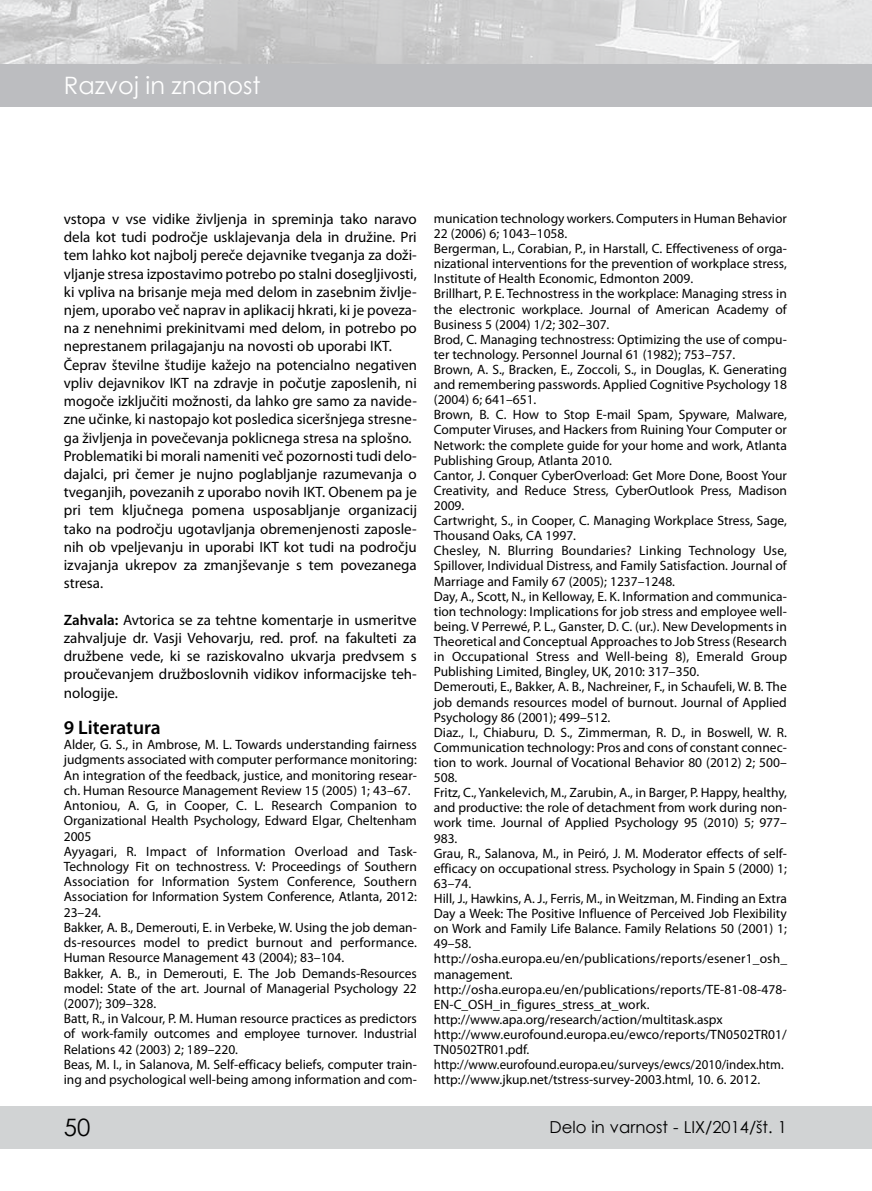
<style>
.page{position:relative;width:872px;height:1191px;background:#fff}
.page>*{position:absolute;margin:0;border:0;box-sizing:border-box;transform-origin:0 0}
.t1{font:24px "Century Gothic";color:#fff}
.t2{font:24px "Century Gothic";color:#000}
.t3{font:600 19.5px "Myriad Pro";color:#000}
.t4{font:16.5px "Century Gothic";color:#000}
.t5{font:15px/18.1px "Myriad Pro";color:#000}
.t6{font:13.5px/15.1px "Myriad Pro";color:#000}
.s1{font-weight:600}
</style>
<div class="page">
<div style="left:0;top:1106px;width:872px;height:42px;background:#d1d3d4"></div>
<img style="left:0;top:0;width:872px;height:64px">
<div style="left:0;top:64px;width:872px;height:42px;background:#bcbdc0"></div>
<h1 class="t1" style="left:64px;top:69px;width:198px">Razvoj in znanost</h1>
<p class="t5" style="left:64px;top:210px;width:355px">vstopa v vse vidike življenja in spreminja tako naravo dela kot tudi področje usklajevanja dela in družine. Pri tem lahko kot najbolj pereče dejavnike tveganja za doži&shy;vljanje stresa izpostavimo potrebo po stalni dosegljivosti, ki vpliva na brisanje meja med delom in zasebnim življe&shy;njem, uporabo več naprav in aplikacij hkrati, ki je poveza&shy;na z nenehnimi prekinitvami med delom, in potrebo po neprestanem prilagajanju na novosti ob uporabi IKT.<br>Čeprav številne študije kažejo na potencialno negativen vpliv dejavnikov IKT na zdravje in počutje zaposlenih, ni mogoče izključiti možnosti, da lahko gre samo za navide&shy;zne učinke, ki nastopajo kot posledica siceršnjega stresne&shy;ga življenja in povečevanja poklicnega stresa na splošno.<br>Problematiki bi morali nameniti več pozornosti tudi delo&shy;dajalci, pri čemer je nujno poglabljanje razumevanja o tveganjih, povezanih z uporabo novih IKT. Obenem pa je pri tem ključnega pomena usposabljanje organizacij tako na področju ugotavljanja obremenjenosti zaposle&shy;nih ob vpeljevanju in uporabi IKT kot tudi na področju izvajanja ukrepov za zmanjševanje s tem povezanega stresa.</p>
<p class="t5" style="left:64px;top:610px;width:354px;text-align:justify"><span class="s1">Zahvala:</span> Avtorica se za tehtne komentarje in usmeritve zahvaljuje dr. Vasji Vehovarju, red. prof. na fakulteti za družbene vede, ki se raziskovalno ukvarja predvsem s proučevanjem družboslovnih vidikov informacijske teh&shy;nologije.</p>
<h2 class="t3" style="left:64px;top:715px;width:99px">9 Literatura</h2>
<p class="t6" style="left:64px;top:737px;width:355px">Alder, G. S., in Ambrose, M. L. Towards understanding fairness judgments associated with computer performance monitoring:<br>An integration of the feedback, justice, and monitoring resear&shy;ch. Human Resource Management Review 15 (2005) 1; 43–67.<br>Antoniou, A. G, in Cooper, C. L. Research Companion to Organizational Health Psychology, Edward Elgar, Cheltenham 2005<br>Ayyagari, R. Impact of Information Overload and Task-Technology Fit on technostress. V: Proceedings of Southern Association for Information System Conference, Southern Association for Information System Conference, Atlanta, 2012:<br>23–24.<br>Bakker, A. B., Demerouti, E. in Verbeke, W. Using the job deman&shy;ds-resources model to predict burnout and performance.<br>Human Resource Management 43 (2004); 83–104.<br>Bakker, A. B., in Demerouti, E. The Job Demands-Resources model: State of the art. Journal of Managerial Psychology 22 (2007); 309–328.<br>Batt, R., in Valcour, P. M. Human resource practices as predictors of work-family outcomes and employee turnover. Industrial Relations 42 (2003) 2; 189–220.<br>Beas, M. I., in Salanova, M. Self-efficacy beliefs, computer train&shy;ing and psychological well-being among information and com-</p>
<p class="t6" style="left:434px;top:211px;width:355px">munication technology workers. Computers in Human Behavior 22 (2006) 6; 1043–1058.<br>Bergerman, L., Corabian, P., in Harstall, C. Effectiveness of orga&shy;nizational interventions for the prevention of workplace stress, Institute of Health Economic, Edmonton 2009.<br>Brillhart, P. E. Technostress in the workplace: Managing stress in the electronic workplace. Journal of American Academy of Business 5 (2004) 1/2; 302–307.<br>Brod, C. Managing technostress: Optimizing the use of compu&shy;ter technology. Personnel Journal 61 (1982); 753–757.<br>Brown, A. S., Bracken, E., Zoccoli, S., in Douglas, K. Generating and remembering passwords. Applied Cognitive Psychology 18 (2004) 6; 641–651.<br>Brown, B. C. How to Stop E-mail Spam, Spyware, Malware, Computer Viruses, and Hackers from Ruining Your Computer or Network: the complete guide for your home and work, Atlanta Publishing Group, Atlanta 2010.<br>Cantor, J. Conquer CyberOverload: Get More Done, Boost Your Creativity, and Reduce Stress, CyberOutlook Press, Madison 2009.<br>Cartwright, S., in Cooper, C. Managing Workplace Stress, Sage, Thousand Oaks, CA 1997.<br>Chesley, N. Blurring Boundaries? Linking Technology Use, Spillover, Individual Distress, and Family Satisfaction. Journal of Marriage and Family 67 (2005); 1237–1248.<br>Day, A., Scott, N., in Kelloway, E. K. Information and communica&shy;tion technology: Implications for job stress and employee well&shy;being. V Perrewé, P. L., Ganster, D. C. (ur.). New Developments in Theoretical and Conceptual Approaches to Job Stress (Research in Occupational Stress and Well-being 8), Emerald Group Publishing Limited, Bingley, UK, 2010: 317–350.<br>Demerouti, E., Bakker, A. B., Nachreiner, F., in Schaufeli, W. B. The job demands resources model of burnout. Journal of Applied Psychology 86 (2001); 499–512.<br>Diaz., I., Chiaburu, D. S., Zimmerman, R. D., in Boswell, W. R.<br>Communication technology: Pros and cons of constant connec&shy;tion to work. Journal of Vocational Behavior 80 (2012) 2; 500– 508.<br>Fritz, C., Yankelevich, M., Zarubin, A., in Barger, P. Happy, healthy, and productive: the role of detachment from work during non&shy;work time. Journal of Applied Psychology 95 (2010) 5; 977– 983.<br>Grau, R., Salanova, M., in Peiró, J. M. Moderator effects of self&shy;efficacy on occupational stress. Psychology in Spain 5 (2000) 1; 63–74.<br>Hill, J., Hawkins, A. J., Ferris, M., in Weitzman, M. Finding an Extra Day a Week: The Positive Influence of Perceived Job Flexibility on Work and Family Life Balance. Family Relations 50 (2001) 1; 49–58. http://osha.europa.eu/en/publications/reports/esener1_osh_ management. http://osha.europa.eu/en/publications/reports/TE-81-08-478- EN-C_OSH_in_figures_stress_at_work. http://www.apa.org/research/action/multitask.aspx http://www.eurofound.europa.eu/ewco/reports/TN0502TR01/ TN0502TR01.pdf. http://www.eurofound.europa.eu/surveys/ewcs/2010/index.htm. http://www.jkup.net/tstress-survey-2003.html, 10. 6. 2012.</p>
<h1 class="t2" style="left:64px;top:1110px;width:28px">50</h1>
<p class="t4" style="left:549px;top:1115px;width:239px">Delo in varnost - LIX/2014/št. 1</p>
</div>
